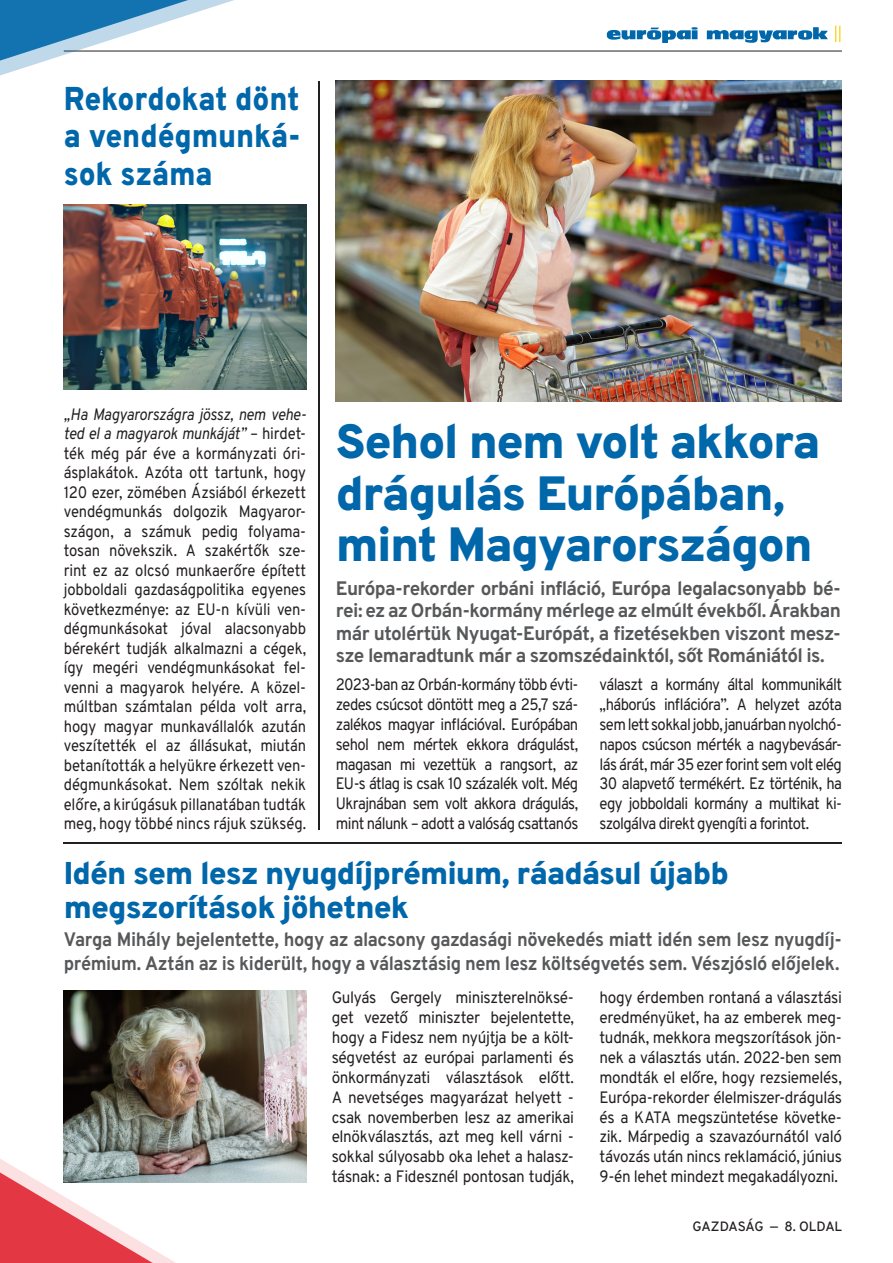
<style>
.page{position:relative;width:893px;height:1263px;background:#fff}
.page>*{position:absolute;margin:0;border:0;box-sizing:border-box;transform-origin:0 0}
.t1{font:900 48px/51px "Overpass";letter-spacing:-.035em;color:#0067aa}
.t2{font:900 33px/37.5px "Overpass";letter-spacing:-.005em;color:#0067aa;text-align:justify;scale:.9 1}
.t3{font:900 31.5px/34.5px "Overpass";letter-spacing:-.03em;color:#0067aa}
.t4{font:700 19.5px/22.5px "Overpass";letter-spacing:-.025em;color:#57585a;text-align:justify}
.t5{font:700 19.5px/24px "Overpass";letter-spacing:-.025em;color:#57585a;scale:.93 1}
.t6{font:16.5px/19.5px "Overpass";letter-spacing:-.025em;color:#231f20;text-align:justify;scale:.9 1}
.t7{font:16.5px/20px "Overpass";letter-spacing:-.025em;color:#231f20;text-align:justify;scale:.93 1}
.t8{font:500 13.5px "Overpass";letter-spacing:-.015em;color:#231f20}
.s1{font-style:italic}
</style>
<div class="page">
<hr style="left:64px;top:51px;width:778px;height:1px;background:#231f20">
<svg style="left:835px;top:26px;width:5px;height:16px"></svg>
<svg style="left:0;top:1119px;width:307px;height:144px"></svg>
<svg style="left:0;top:68px;width:614px;height:17px"></svg>
<svg style="left:0;top:0;width:828px;height:68px"></svg>
<hr style="left:64px;top:842px;width:778px;height:1px;background:#231f20">
<img style="left:336px;top:81px;width:506px;height:321px">
<img style="left:64px;top:991px;width:242px;height:191px">
<hr style="left:318px;top:81px;width:1px;height:748px;background:#231f20">
<img style="left:64px;top:204px;width:242px;height:185px">
<p class="t2" style="left:64px;top:78px;width:265px">Rekordokat dönt a vendégmunká&shy;sok száma</p>
<p class="t6" style="left:64px;top:404px;width:271px"><span class="s1">„Ha Magyarországra jössz, nem vehe&shy;ted el a magyarok munkáját”</span> – hirdet&shy;ték még pár éve a kormányzati óri&shy;ásplakátok. Azóta ott tartunk, hogy 120 ezer, zömében Ázsiából érkezett vendégmunkás dolgozik Magyaror&shy;szágon, a számuk pedig folyama&shy;tosan növekszik. A szakértők sze&shy;rint ez az olcsó munkaerőre épített jobboldali gazdaságpolitika egyenes következménye: az EU-n kívüli ven&shy;dégmunkásokat jóval alacsonyabb bérekért tudják alkalmazni a cégek, így megéri vendégmunkásokat fel&shy;venni a magyarok helyére. A közel&shy;múltban számtalan példa volt arra, hogy magyar munkavállalók azután veszítették el az állásukat, miután betanították a helyükre érkezett ven&shy;dégmunkásokat. Nem szóltak nekik előre, a kirúgásuk pillanatában tudták meg, hogy többé nincs rájuk szükség.</p>
<p class="t1" style="left:336px;top:414px;width:486px">Sehol nem volt akkora drágulás Európában, mint Magyarországon</p>
<p class="t4" style="left:336px;top:576px;width:507px">Európa-rekorder orbáni infláció, Európa legalacsonyabb bé&shy;rei: ez az Orbán-kormány mérlege az elmúlt évekből. Árakban már utolértük Nyugat-Európát, a fizetésekben viszont mes - sze lemaradtunk már a szomszédainktól, sőt Romániától is.</p>
<p class="t6" style="left:336px;top:674px;width:271px">2023-ban az Orbán-kormány több évti&shy;zedes csúcsot döntött meg a 25,7 szá&shy;zalékos magyar inflációval. Európában sehol nem mértek ekkora drágulást, magasan mi vezettük a rangsort, az EU-s átlag is csak 10 százalék volt. Még Ukrajnában sem volt akkora drágulás, mint nálunk – adott a valóság csattanós</p>
<p class="t6" style="left:600px;top:674px;width:271px">választ a kormány által kommunikált „háborús inflációra”. A helyzet azóta sem lett sokkal jobb, januárban nyolchó&shy;napos csúcson mérték a nagybevásár&shy;lás árát, már 35 ezer forint sem volt elég 30 alapvető termékért. Ez történik, ha egy jobboldali kormány a multikat ki&shy;szolgálva direkt gyengíti a forintot.</p>
<p class="t3" style="left:64px;top:854px;width:667px">Idén sem lesz nyugdíjprémium, ráadásul újabb megszorítások jöhetnek</p>
<p class="t5" style="left:64px;top:926px;width:838px">Varga Mihály bejelentette, hogy az alacsony gazdasági növekedés miatt idén sem lesz nyugdíj&shy;prémium. Aztán az is kiderült, hogy a választásig nem lesz költségvetés sem. Vészjósló előjelek.</p>
<p class="t7" style="left:332px;top:987px;width:262px">Gulyás Gergely miniszterelnöksé&shy;get vezető miniszter bejelentette, hogy a Fidesz nem nyújtja be a költ&shy;ségvetést az európai parlamenti és önkormányzati választások előtt.<br>A nevetséges magyarázat helyett - csak novemberben lesz az amerikai elnökválasztás, azt meg kell várni - sokkal súlyosabb oka lehet a halasz&shy;tásnak: a Fidesznél pontosan tudják,</p>
<p class="t7" style="left:600px;top:987px;width:262px">hogy érdemben rontaná a választási eredményüket, ha az emberek meg&shy;tudnák, mekkora megszorítások jön&shy;nek a választás után. 2022-ben sem mondták el előre, hogy rezsiemelés, Európa-rekorder élelmiszer-drágulás és a KATA megszüntetése követke&shy;zik. Márpedig a szavazóurnától való távozás után nincs reklamáció, június 9-én lehet mindezt megakadályozni.</p>
<p class="t8" style="left:693px;top:1215px;width:151px">GAZDASÁG — 8. OLDAL</p>
</div>
